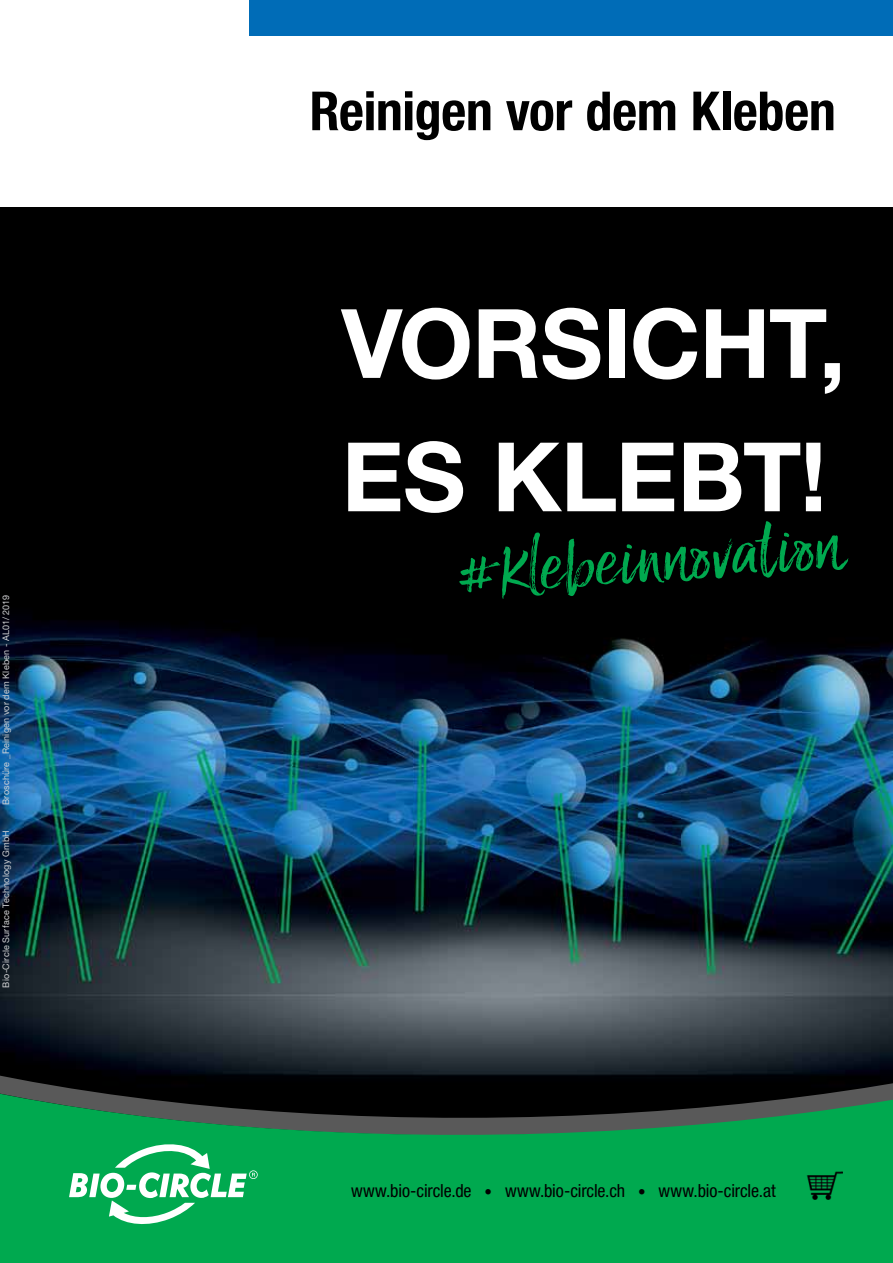
<style>
.page{position:relative;width:893px;height:1263px;background:#fff}
.page>*{position:absolute;margin:0;border:0;box-sizing:border-box;transform-origin:0 0}
.t1{font:700 96px/133.4px "Helvetica Neue LTW1 G";letter-spacing:-.01em;color:#fff}
.t2{font:91.5px "Lucky Fellas Upright";color:#00a94f}
.t3{font:700 condensed 54px "Helvetica Neue LTW1 G";letter-spacing:-.005em;color:#000}
.t4{font:condensed 18px "Helvetica Neue LTW1 G";letter-spacing:-.01em;color:#000}
.t5{font:9px "Helvetica Neue LTW1 G";letter-spacing:.025em;color:#d1d2d4}
.s1{font-weight:700;font-size:15px}
</style>
<div class="page">
<img style="left:0;top:207px;width:893px;height:824px">
<svg style="left:0;top:1034px;width:893px;height:229px;background:#0d713e"></svg>
<div style="left:249px;top:0;width:644px;height:35px;background:#006cb7"></div>
<svg style="left:69px;top:1144px;width:189px;height:80px"></svg>
<img style="left:807px;top:1170px;width:36px;height:30px">
<div style="left:319px;top:284px;width:544px;height:252px;background:#000"></div>
<p class="t5" style="left:1px;top:805px;width:212px;rotate:-90deg">Broschüre _Reinigen vor dem Kleben - AL01/ 2019</p>
<p class="t5" style="left:1px;top:987px;width:159px;rotate:-90deg">Bio-Circle Surface Technology GmbH</p>
<h3 class="t3" style="left:310px;top:79px;width:528px">Reinigen vor dem Kleben</h3>
<h1 class="t1" style="left:342px;top:276px;width:506px">VORSICHT,<br>ES KLEBT!</h1>
<h2 class="t2" style="left:455px;top:520px;width:385px;rotate:-4deg">#klebeinn ovation</h2>
<h3 class="t4" style="left:351px;top:1180px;width:426px">www.bio-circle.de <span class="s1">•</span> www.bio-circle.ch <span class="s1">•</span> www.bio-circle.at</h3>
</div>
